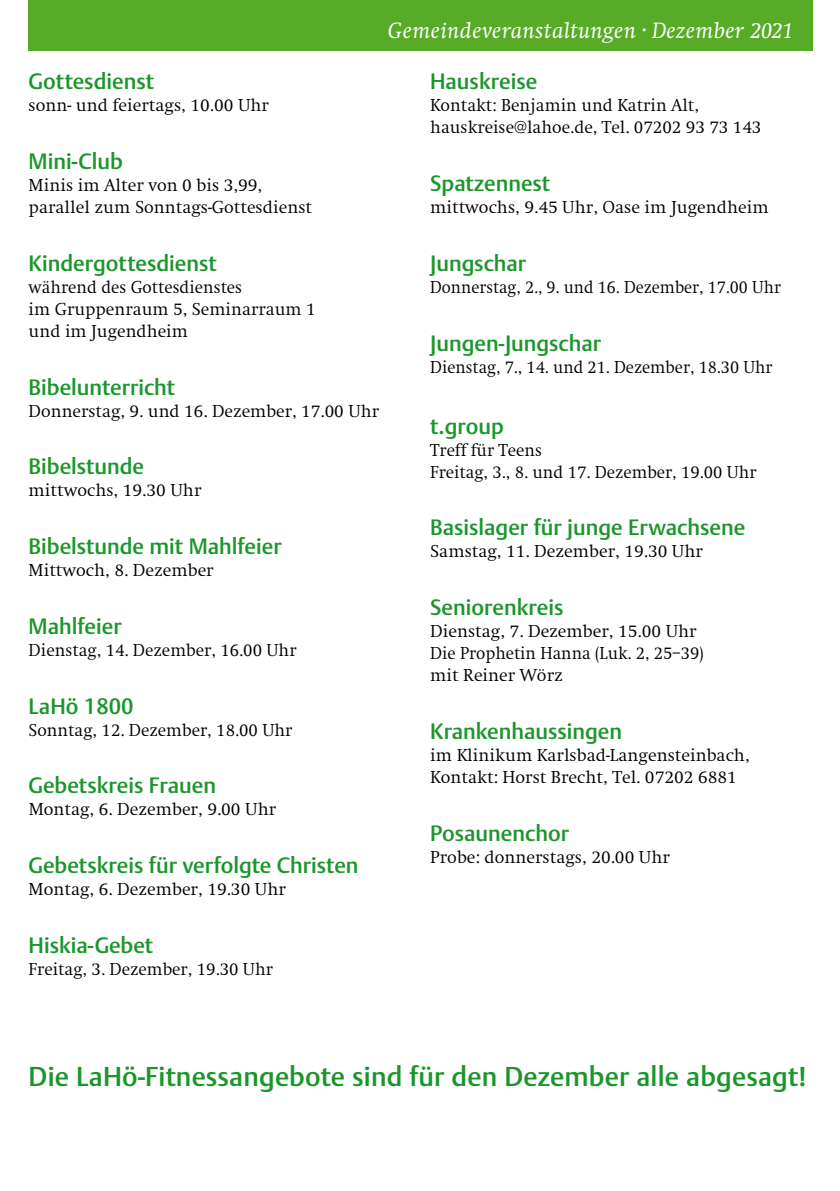
<style>
.page{position:relative;width:840px;height:1191px;background:#fff}
.page>*{position:absolute;margin:0;border:0;box-sizing:border-box;transform-origin:0 0}
.t1{font:500 27px "DTL Argo TOT";letter-spacing:.005em;color:#1a962b}
.t2{font:italic 23px "Swift EF";letter-spacing:.025em;color:#fff}
.t3{font:500 22px "DTL Argo TOT";color:#1a962b}
.t4{font:300 18px/22px "Swift EF";color:#000}
.t5{font:300 18px/22px "Swift EF";color:#000;scale:.96 1}
.t6{font:300 18px "Swift EF";color:#000;scale:.93 1}
.t7{font:300 18px "Swift EF";color:#000;scale:.94 1}
</style>
<div class="page">
<div style="left:29px;top:0;width:783px;height:51px;background:#57ab27"></div>
<p class="t2" style="left:388px;top:18px;width:406px">Gemeindeveranstaltungen · Dezember 2021</p>
<p class="t3" style="left:29px;top:68px;width:127px">Gottesdienst</p>
<p class="t4" style="left:29px;top:95px;width:242px">sonn- und feiertags, 10.00 Uhr</p>
<p class="t3" style="left:29px;top:148px;width:96px">Mini-Club</p>
<p class="t4" style="left:29px;top:174px;width:285px">Minis im Alter von 0 bis 3,99, parallel zum Sonntags-Gottesdienst</p>
<p class="t3" style="left:29px;top:250px;width:189px">Kindergottesdienst</p>
<p class="t5" style="left:29px;top:276px;width:300px">während des Gottesdienstes<br>im Gruppenraum 5, Seminarraum 1 und im Jugendheim</p>
<p class="t3" style="left:29px;top:374px;width:148px">Bibelunterricht</p>
<p class="t4" style="left:29px;top:400px;width:352px">Donnerstag, 9. und 16. Dezember, 17.00 Uhr</p>
<p class="t3" style="left:29px;top:453px;width:117px">Bibelstunde</p>
<p class="t4" style="left:29px;top:480px;width:174px">mittwochs, 19.30 Uhr</p>
<p class="t3" style="left:29px;top:533px;width:254px">Bibelstunde mit Mahlfeier</p>
<p class="t4" style="left:29px;top:559px;width:186px">Mittwoch, 8. Dezember</p>
<p class="t3" style="left:29px;top:613px;width:94px">Mahlfeier</p>
<p class="t4" style="left:29px;top:639px;width:269px">Dienstag, 14. Dezember, 16.00 Uhr</p>
<p class="t3" style="left:29px;top:692px;width:106px">LaHö 1800</p>
<p class="t4" style="left:29px;top:719px;width:265px">Sonntag, 12. Dezember, 18.00 Uhr</p>
<p class="t3" style="left:29px;top:772px;width:189px">Gebetskreis Frauen</p>
<p class="t4" style="left:29px;top:799px;width:249px">Montag, 6. Dezember, 9.00 Uhr</p>
<p class="t3" style="left:29px;top:852px;width:331px">Gebetskreis für verfolgte Christen</p>
<p class="t4" style="left:29px;top:878px;width:259px">Montag, 6. Dezember, 19.30 Uhr</p>
<p class="t3" style="left:29px;top:932px;width:126px">Hiskia-Gebet</p>
<p class="t4" style="left:29px;top:958px;width:246px">Freitag, 3. Dezember, 19.30 Uhr</p>
<p class="t3" style="left:430px;top:68px;width:109px">Hauskreise</p>
<p class="t4" style="left:430px;top:95px;width:332px">Kontakt: Benjamin und Katrin Alt, hauskreise@lahoe.de, Tel. 07202 93 73 143</p>
<p class="t3" style="left:430px;top:170px;width:121px">Spatzennest</p>
<p class="t4" style="left:430px;top:196px;width:340px">mittwochs, 9.45 Uhr, Oase im Jugendheim</p>
<p class="t3" style="left:430px;top:250px;width:97px">Jungschar</p>
<p class="t6" style="left:430px;top:277px;width:378px">Donnerstag, 2., 9. und 16. Dezember, 17.00 Uhr</p>
<p class="t3" style="left:430px;top:330px;width:172px">Jungen-Jungschar</p>
<p class="t7" style="left:430px;top:357px;width:365px">Dienstag, 7., 14. und 21. Dezember, 18.30 Uhr</p>
<p class="t3" style="left:430px;top:413px;width:75px">t.group</p>
<p class="t5" style="left:430px;top:439px;width:341px">Treff für Teens<br>Freitag, 3., 8. und 17. Dezember, 19.00 Uhr</p>
<p class="t3" style="left:430px;top:514px;width:316px">Basislager für junge Erwachsene</p>
<p class="t4" style="left:430px;top:541px;width:274px">Samstag, 11. Dezember, 19.30 Uhr</p>
<p class="t3" style="left:430px;top:594px;width:135px">Seniorenkreis</p>
<p class="t4" style="left:430px;top:620px;width:275px">Dienstag, 7. Dezember, 15.00 Uhr<br>Die Prophetin Hanna (Luk. 2, 25–39) mit Reiner Wörz</p>
<p class="t3" style="left:430px;top:718px;width:193px">Krankenhaussingen</p>
<p class="t4" style="left:430px;top:744px;width:321px">im Klinikum Karlsbad-Langensteinbach,<br>Kontakt: Horst Brecht, Tel. 07202 6881</p>
<p class="t3" style="left:430px;top:819px;width:140px">Posaunenchor</p>
<p class="t4" style="left:430px;top:846px;width:241px">Probe: donnerstags, 20.00 Uhr</p>
<h1 class="t1" style="left:29px;top:1060px;width:779px">Die LaHö-Fitnessangebote sind für den Dezember alle abgesagt!</h1>
</div>
